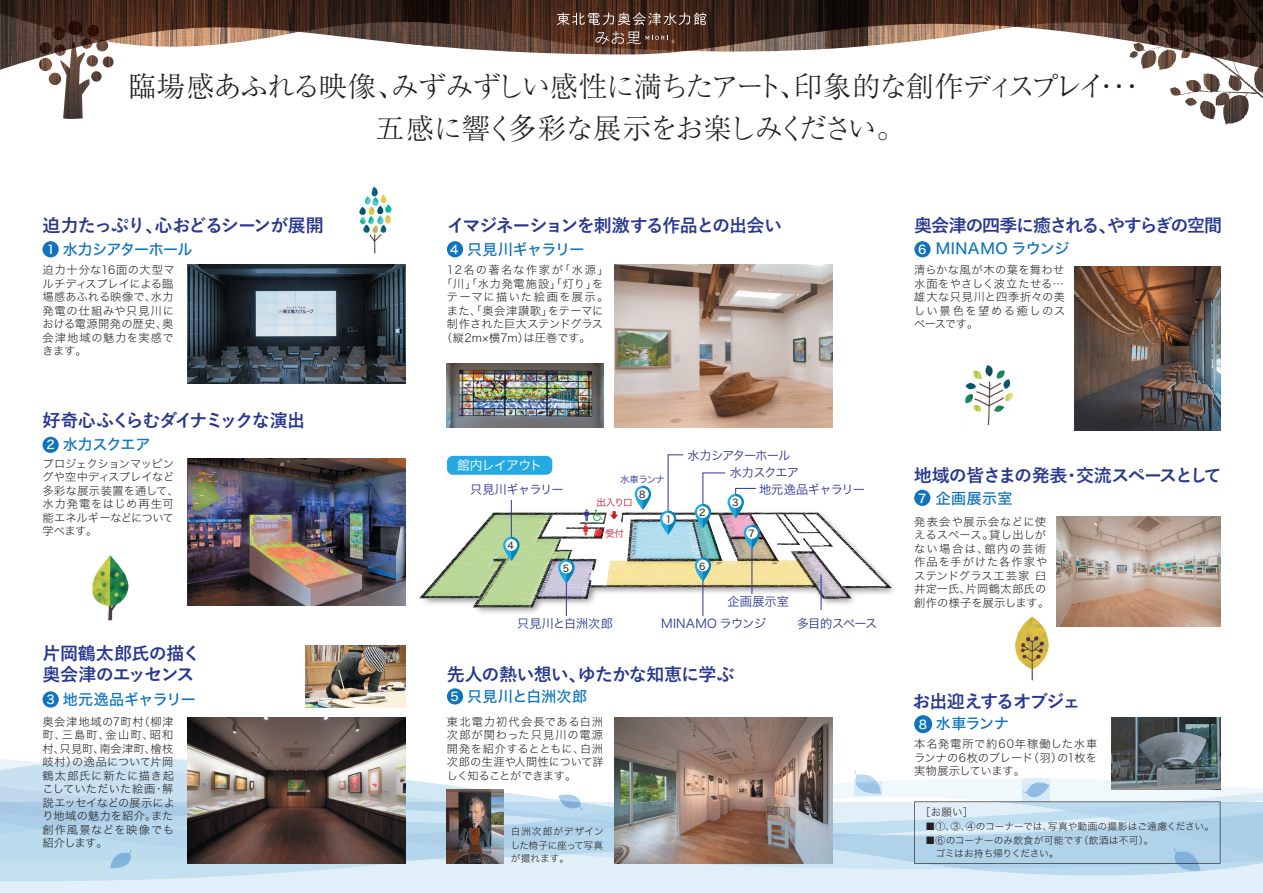
<style>
.page{position:relative;width:1263px;height:893px;background:#fff}
.page>*{position:absolute;margin:0;border:0;box-sizing:border-box;transform-origin:0 0}
.t1{font:300 28.5px/42px "Ryumin Pr 6 N";letter-spacing:-.06em;color:#231f20;text-align:center}
.t2{font:700 18px "Yu Go";letter-spacing:-.065em;color:#283890}
.t3{font:700 18px/21px "Yu Go";letter-spacing:-.04em;color:#283890}
.t4{font:15px "Hira Kaku Std W5";letter-spacing:-.02em;color:#1074bc}
.t5{font:15px "Hira Kaku Std W5";letter-spacing:-.045em;color:#1074bc}
.t6{font:15px "Hira Kaku Std W5";letter-spacing:.03em;color:#1074bc}
.t7{font:15px "Hira Kaku Std W5";letter-spacing:.02em;color:#1074bc}
.t8{font:12.9px "Hira Kaku Std W3";letter-spacing:-.06em;color:#fff}
.t9{font:12.15px "Hira Kaku Std W3";letter-spacing:-.05em;color:#283890}
.t10{font:12.15px "Hira Kaku Std W3";letter-spacing:.015em;color:#283890}
.t11{font:12.15px "Hira Kaku Std W3";letter-spacing:-.07em;color:#283890}
.t12{font:12.15px "Hira Kaku Std W3";color:#283890}
.t13{font:12px "Hira Kaku Std W5";color:#fff}
.t14{font:11.25px/13.5px "Hira Kaku Std W2";letter-spacing:.03em;color:#231f20}
.t15{font:11.25px/13.5px "Hira Kaku Std W2";color:#231f20}
.t16{font:11.25px "Hira Kaku Std W2";letter-spacing:.055em;color:#231f20}
.t17{font:11.25px "Hira Kaku Std W2";letter-spacing:.125em;color:#231f20}
.t18{font:11.25px "Hira Kaku Std W2";letter-spacing:-.005em;color:#231f20}
.t19{font:11.25px "Hira Kaku Std W2";letter-spacing:.115em;color:#231f20}
.t20{font:10.5px "Hira Kaku Std W2";color:#231f20}
.t21{font:9.75px/13.5px "Hira Kaku Std W2";color:#231f20}
.t22{font:9.6px "Hira Kaku Std W3";letter-spacing:-.05em;color:#be1d2c}
.t23{font:9.6px "Hira Kaku Std W3";letter-spacing:-.075em;color:#283890}
.t24{font:9.45px "Hira Kaku Std W4";color:#231f20}
.s1{font-size:12px;color:#fff}
</style>
<div class="page">
<img style="left:1142px;top:65px;width:121px;height:4px">
<svg style="left:0;top:758px;width:1263px;height:44px"></svg>
<svg style="left:0;top:802px;width:1263px;height:91px"></svg>
<img style="left:448px;top:0;width:378px;height:55px">
<img style="left:0;top:0;width:448px;height:65px">
<img style="left:826px;top:0;width:437px;height:65px">
<img style="left:1015px;top:616px;width:34px;height:65px">
<img style="left:1112px;top:717px;width:108px;height:65px">
<img style="left:359px;top:186px;width:33px;height:68px">
<img style="left:1074px;top:266px;width:146px;height:165px">
<img style="left:187px;top:459px;width:179px;height:146px">
<img style="left:615px;top:717px;width:217px;height:147px">
<img style="left:615px;top:265px;width:217px;height:163px">
<img style="left:187px;top:265px;width:218px;height:119px">
<img style="left:187px;top:717px;width:218px;height:147px">
<img style="left:1057px;top:517px;width:163px;height:110px">
<img style="left:965px;top:365px;width:48px;height:59px">
<img style="left:92px;top:555px;width:37px;height:65px">
<img style="left:305px;top:646px;width:100px;height:61px">
<img style="left:447px;top:363px;width:156px;height:65px">
<img style="left:1241px;top:0;width:22px;height:52px">
<img style="left:447px;top:789px;width:57px;height:75px">
<div style="left:914px;top:715px;width:18px;height:18px;background:#1074bc;border-radius:50%"></div>
<div style="left:914px;top:241px;width:17px;height:16px;background:#1074bc;border-radius:50%"></div>
<div style="left:43px;top:241px;width:16px;height:16px;background:#1074bc;border-radius:50%"></div>
<img style="left:366px;top:459px;width:565px;height:202px">
<hr style="left:566px;top:580px;width:1px;height:36px;background:#283890">
<hr style="left:703px;top:577px;width:1px;height:39px;background:#283890">
<hr style="left:821px;top:574px;width:1px;height:36px;background:#283890">
<div style="left:447px;top:241px;width:16px;height:16px;background:#1074bc;border-radius:50%"></div>
<div style="left:447px;top:688px;width:16px;height:16px;background:#1074bc;border-radius:50%"></div>
<div style="left:43px;top:437px;width:16px;height:16px;background:#1074bc;border-radius:50%"></div>
<div style="left:43px;top:691px;width:16px;height:16px;background:#1074bc;border-radius:50%"></div>
<svg style="left:558px;top:794px;width:24px;height:16px"></svg>
<svg style="left:110px;top:850px;width:22px;height:18px"></svg>
<svg style="left:854px;top:771px;width:27px;height:23px"></svg>
<img style="left:39px;top:21px;width:75px;height:98px">
<svg style="left:557px;top:12px;width:149px;height:13px"></svg>
<svg style="left:595px;top:31px;width:80px;height:13px"></svg>
<svg style="left:914px;top:782px;width:306px;height:89px"></svg>
<svg style="left:422px;top:454px;width:467px;height:152px"></svg>
<p class="t1" style="left:128px;top:64px;width:1020px">臨場感あふれる映像、みずみずしい感性に満ちたアート、印象的な創作ディスプレイ・・・五感に響く多彩な展示をお楽しみください。</p>
<p class="t2" style="left:43px;top:215px;width:283px">迫力たっぷり、心おどるシーンが展開</p>
<p class="t5" style="left:47px;top:238px;width:147px"><span class="s1">1</span> 水力シアターホール</p>
<p class="t14" style="left:43px;top:263px;width:134px">迫力十分な16面の大型マルチディスプレイによる臨場感あふれる映像で、水力発電の仕組みや只見川における電源開発の歴史、奥会津地域の魅力を実感できます。</p>
<p class="t2" style="left:43px;top:410px;width:264px">好奇心ふくらむダイナミックな演出</p>
<p class="t4" style="left:46px;top:433px;width:106px"><span class="s1">2</span> 水力スクエア</p>
<p class="t15" style="left:43px;top:456px;width:138px">プロジェクションマッピングや空中ディスプレイなど多彩な展示装置を通して、水力発電をはじめ再生可能エネルギーなどについて学べます。</p>
<p class="t3" style="left:43px;top:644px;width:159px">片岡鶴太郎氏の描く奥会津のエッセンス</p>
<p class="t4" style="left:46px;top:688px;width:151px"><span class="s1">3</span> 地元逸品ギャラリー</p>
<p class="t14" style="left:43px;top:715px;width:134px">奥会津地域の7町村（柳津町、三島町、金山町、昭和村、只見町、南会津町、檜枝岐村）の逸品について片岡鶴太郎氏に新たに描き起こしていただいた絵画・解説エッセイなどの展示により地域の魅力を紹介。また創作風景などを映像でも紹介します。</p>
<p class="t2" style="left:447px;top:215px;width:337px">イマジネーションを刺激する作品との出会い</p>
<p class="t5" style="left:450px;top:238px;width:136px"><span class="s1">4</span> 只見川ギャラリー</p>
<p class="t17" style="left:447px;top:262px;width:163px">12名の著名な作家が「水源」</p>
<p class="t16" style="left:441px;top:275px;width:164px">「川」「水力発電施設」「灯り」を</p>
<p class="t19" style="left:447px;top:289px;width:163px">テーマに描いた絵画を展示。</p>
<p class="t14" style="left:447px;top:304px;width:158px">また、「奥会津讃歌」をテーマに</p>
<p class="t18" style="left:447px;top:316px;width:158px">制作された巨大ステンドグラス</p>
<p class="t15" style="left:441px;top:331px;width:151px">（縦2m×横7m）は圧巻です。</p>
<p class="t2" style="left:914px;top:215px;width:309px">奥会津の四季に癒される、やすらぎの空間</p>
<p class="t13" style="left:918px;top:240px;width:10px">6</p>
<p class="t6" style="left:936px;top:237px;width:135px">MINAMO ラウンジ</p>
<p class="t14" style="left:914px;top:263px;width:153px">清らかな風が木の葉を舞わせ水面をやさしく波立たせる…雄大な只見川と四季折々の美しい景色を望める癒しのスペースです。</p>
<p class="t11" style="left:688px;top:446px;width:104px">水力シアターホール</p>
<p class="t8" style="left:457px;top:456px;width:87px">館内レイアウト</p>
<p class="t9" style="left:730px;top:464px;width:71px">水力スクエア</p>
<p class="t23" style="left:620px;top:472px;width:47px">水車ランナ</p>
<p class="t9" style="left:470px;top:480px;width:95px">只見川ギャラリー</p>
<p class="t9" style="left:759px;top:480px;width:107px">地元逸品ギャラリー</p>
<p class="t24" style="left:639px;top:488px;width:8px">8</p>
<p class="t22" style="left:596px;top:495px;width:38px">出入り口</p>
<p class="t22" style="left:605px;top:526px;width:21px">受付</p>
<p class="t24" style="left:732px;top:496px;width:8px">3</p>
<p class="t24" style="left:699px;top:506px;width:8px">2</p>
<p class="t24" style="left:666px;top:512px;width:8px">1</p>
<p class="t24" style="left:748px;top:526px;width:8px">7</p>
<p class="t24" style="left:508px;top:539px;width:8px">4</p>
<p class="t24" style="left:563px;top:561px;width:8px">5</p>
<p class="t24" style="left:699px;top:559px;width:8px">6</p>
<p class="t9" style="left:727px;top:592px;width:63px">企画展示室</p>
<p class="t12" style="left:517px;top:614px;width:97px">只見川と白洲次郎</p>
<p class="t10" style="left:661px;top:614px;width:106px">MINAMO ラウンジ</p>
<p class="t9" style="left:797px;top:614px;width:82px">多目的スペース</p>
<p class="t3" style="left:447px;top:664px;width:289px">先人の熱い想い、ゆたかな知恵に学ぶ</p>
<p class="t7" style="left:451px;top:685px;width:138px"><span class="s1">5</span> 只見川と白洲次郎</p>
<p class="t14" style="left:447px;top:715px;width:158px;text-align:justify">東北電力初代会長である白洲次郎が関わった只見川の電源開発を紹介するとともに、白洲次郎の生涯や人間性について詳しく知ることができます。</p>
<p class="t21" style="left:511px;top:825px;width:95px;text-align:justify">白洲次郎がデザインした椅子に座って写真が撮れます。</p>
<p class="t2" style="left:914px;top:465px;width:309px">地域の皆さまの発表・交流スペースとして</p>
<p class="t13" style="left:918px;top:489px;width:10px">7</p>
<p class="t4" style="left:936px;top:486px;width:78px">企画展示室</p>
<p class="t14" style="left:914px;top:514px;width:137px">発表会や展示会などに使えるスペース。貸し出しがない場合は、館内の芸術作品を手がけた各作家やステンドグラス工芸家 臼井定一氏、片岡鶴太郎氏の創作の様子を展示します。</p>
<p class="t2" style="left:912px;top:691px;width:170px">お出迎えするオブジェ</p>
<p class="t4" style="left:936px;top:712px;width:75px">水車ランナ</p>
<p class="t14" style="left:914px;top:737px;width:185px;text-align:justify">本名発電所で約60年稼働した水車ランナの6枚のブレード（羽）の1枚を実物展示しています。</p>
<p class="t13" style="left:919px;top:715px;width:10px">8</p>
<p class="t20" style="left:920px;top:804px;width:55px">［お願い］</p>
<p class="t21" style="left:925px;top:820px;width:290px">■①、③、④のコーナーでは、写真や動画の撮影はご遠慮ください。</p>
<p class="t21" style="left:925px;top:833px;width:230px">■⑥のコーナーのみ飲食が可能です（飲酒は不可）。　ゴミはお持ち帰りください。</p>
</div>
